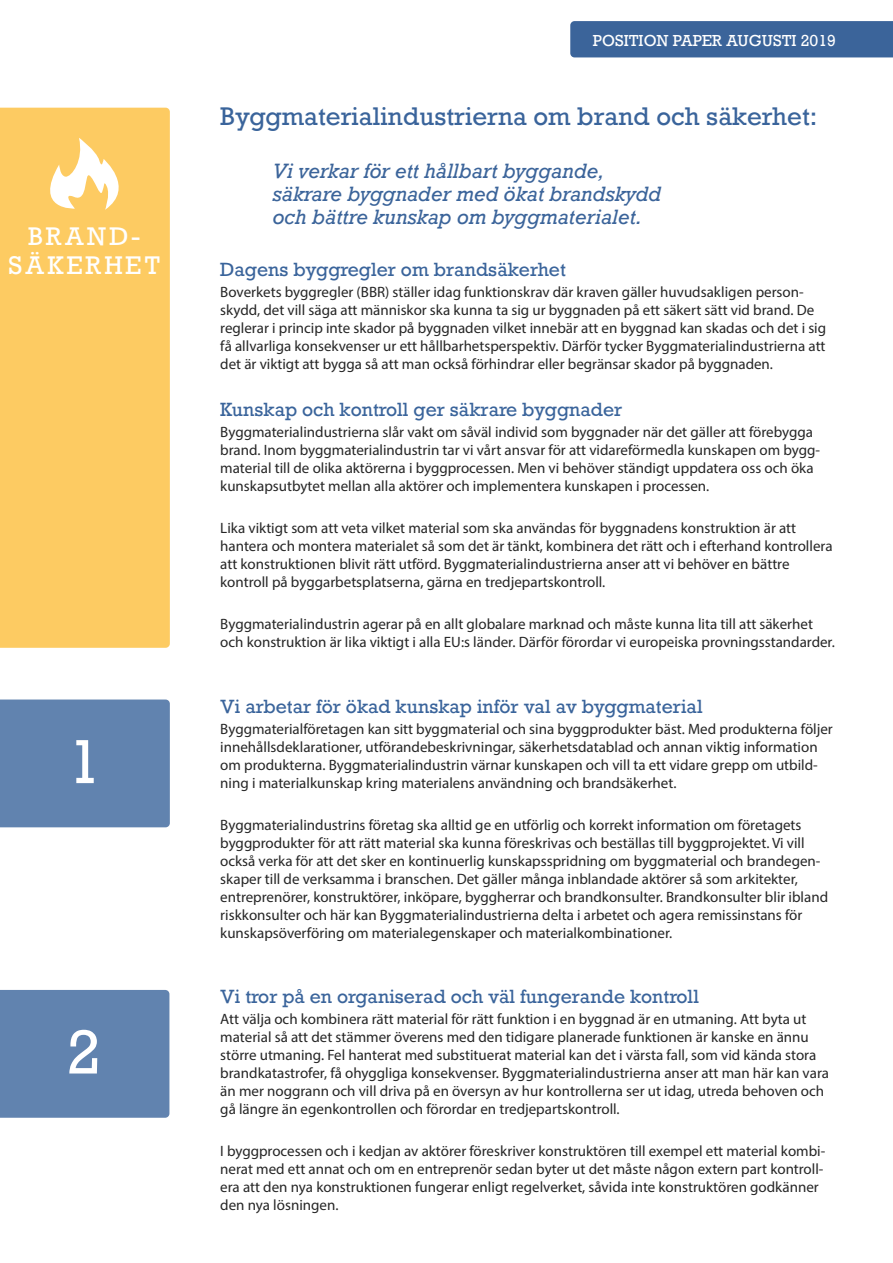
<style>
.page{position:relative;width:893px;height:1263px;background:#fff}
.page>*{position:absolute;margin:0;border:0;box-sizing:border-box;transform-origin:0 0}
.t1{font:58.5px "Rockwell";color:#fff}
.t2{font:24px "Rockwell";color:#3a649b}
.t3{font:24px/28.8px "Rockwell";letter-spacing:.12em;color:#fff;text-align:center}
.t4{font:italic 19.5px/23.4px "Rockwell";color:#3b649a}
.t5{font:18px "Rockwell";color:#3a649b}
.t6{font:15px/18px "Myriad Pro";color:#262626}
.t7{font:15px "Rockwell";color:#fff}
</style>
<div class="page">
<div style="left:570px;top:21px;width:323px;height:36px;background:#3b649a"></div>
<div style="left:0;top:108px;width:170px;height:540px;background:#fdcb62"></div>
<div style="left:0;top:699px;width:170px;height:128px;background:#6183af"></div>
<div style="left:0;top:990px;width:169px;height:128px;background:#6183af"></div>
<svg style="left:32px;top:138px;width:104px;height:73px"></svg>
<h2 class="t3" style="left:8px;top:226px;width:153px">BRAND-<br>SÄKERHET</h2>
<h1 class="t1" style="left:67px;top:743px;width:36px">1</h1>
<h1 class="t1" style="left:67px;top:1034px;width:36px">2</h1>
<p class="t7" style="left:593px;top:36px;width:245px">POSITION PAPER AUGUSTI 2019</p>
<h2 class="t2" style="left:220px;top:109px;width:599px">Byggmaterialindustrierna om brand och säkerhet:</h2>
<h3 class="t4" style="left:273px;top:162px;width:390px">Vi verkar för ett hållbart byggande, säkrare byggnader med ökat brandskydd och bättre kunskap om byggmaterialet.</h3>
<p class="t5" style="left:220px;top:264px;width:347px">Dagens byggregler om brandsäkerhet</p>
<p class="t6" style="left:220px;top:283px;width:607px">Boverkets byggregler (BBR) ställer idag funktionskrav där kraven gäller huvudsakligen person&shy;skydd, det vill säga att människor ska kunna ta sig ur byggnaden på ett säkert sätt vid brand. De reglerar i princip inte skador på byggnaden vilket innebär att en byggnad kan skadas och det i sig få allvarliga konsekvenser ur ett hållbarhetsperspektiv. Därför tycker Byggmaterialindustrierna att det är viktigt att bygga så att man också förhindrar eller begränsar skador på byggnaden.</p>
<p class="t5" style="left:220px;top:403px;width:403px">Kunskap och kontroll ger säkrare byggnader</p>
<p class="t6" style="left:220px;top:422px;width:601px">Byggmaterialindustrierna slår vakt om såväl individ som byggnader när det gäller att förebygga brand. Inom byggmaterialindustrin tar vi vårt ansvar för att vidareförmedla kunskapen om bygg&shy;material till de olika aktörerna i byggprocessen. Men vi behöver ständigt uppdatera oss och öka kunskapsutbytet mellan alla aktörer och implementera kunskapen i processen.</p>
<p class="t6" style="left:220px;top:518px;width:614px">Lika viktigt som att veta vilket material som ska användas för byggnadens konstruktion är att hantera och montera materialet så som det är tänkt, kombinera det rätt och i efterhand kontrollera att konstruktionen blivit rätt utförd. Byggmaterialindustrierna anser att vi behöver en bättre kontroll på byggarbetsplatserna, gärna en tredjepartskontroll.</p>
<p class="t6" style="left:220px;top:614px;width:616px">Byggmaterialindustrin agerar på en allt globalare marknad och måste kunna lita till att säkerhet och konstruktion är lika viktigt i alla EU:s länder. Därför förordar vi europeiska provningsstandarder.</p>
<p class="t5" style="left:220px;top:700px;width:484px">Vi arbetar för ökad kunskap inför val av byggmaterial</p>
<p class="t6" style="left:220px;top:719px;width:614px">Byggmaterialföretagen kan sitt byggmaterial och sina byggprodukter bäst. Med produkterna följer innehållsdeklarationer, utförandebeskrivningar, säkerhetsdatablad och annan viktig information om produkterna. Byggmaterialindustrin värnar kunskapen och vill ta ett vidare grepp om utbild&shy;ning i materialkunskap kring materialens användning och brandsäkerhet.</p>
<p class="t6" style="left:220px;top:815px;width:609px">Byggmaterialindustrins företag ska alltid ge en utförlig och korrekt information om företagets byggprodukter för att rätt material ska kunna föreskrivas och beställas till byggprojektet. Vi vill också verka för att det sker en kontinuerlig kunskapsspridning om byggmaterial och brandegen&shy;skaper till de verksamma i branschen. Det gäller många inblandade aktörer så som arkitekter, entreprenörer, konstruktörer, inköpare, byggherrar och brandkonsulter. Brandkonsulter blir ibland riskkonsulter och här kan Byggmaterialindustrierna delta i arbetet och agera remissinstans för kunskapsöverföring om materialegenskaper och materialkombinationer.</p>
<p class="t5" style="left:220px;top:991px;width:480px">Vi tror på en organiserad och väl fungerande kontroll</p>
<p class="t6" style="left:220px;top:1010px;width:610px">Att välja och kombinera rätt material för rätt funktion i en byggnad är en utmaning. Att byta ut material så att det stämmer överens med den tidigare planerade funktionen är kanske en ännu större utmaning. Fel hanterat med substituerat material kan det i värsta fall, som vid kända stora brandkatastrofer, få ohyggliga konsekvenser. Byggmaterialindustrierna anser att man här kan vara än mer noggrann och vill driva på en översyn av hur kontrollerna ser ut idag, utreda behoven och gå längre än egenkontrollen och förordar en tredjepartskontroll.</p>
<p class="t6" style="left:220px;top:1142px;width:607px">I byggprocessen och i kedjan av aktörer föreskriver konstruktören till exempel ett material kombi&shy;nerat med ett annat och om en entreprenör sedan byter ut det måste någon extern part kontroll&shy;era att den nya konstruktionen fungerar enligt regelverket, såvida inte konstruktören godkänner den nya lösningen.</p>
</div>
